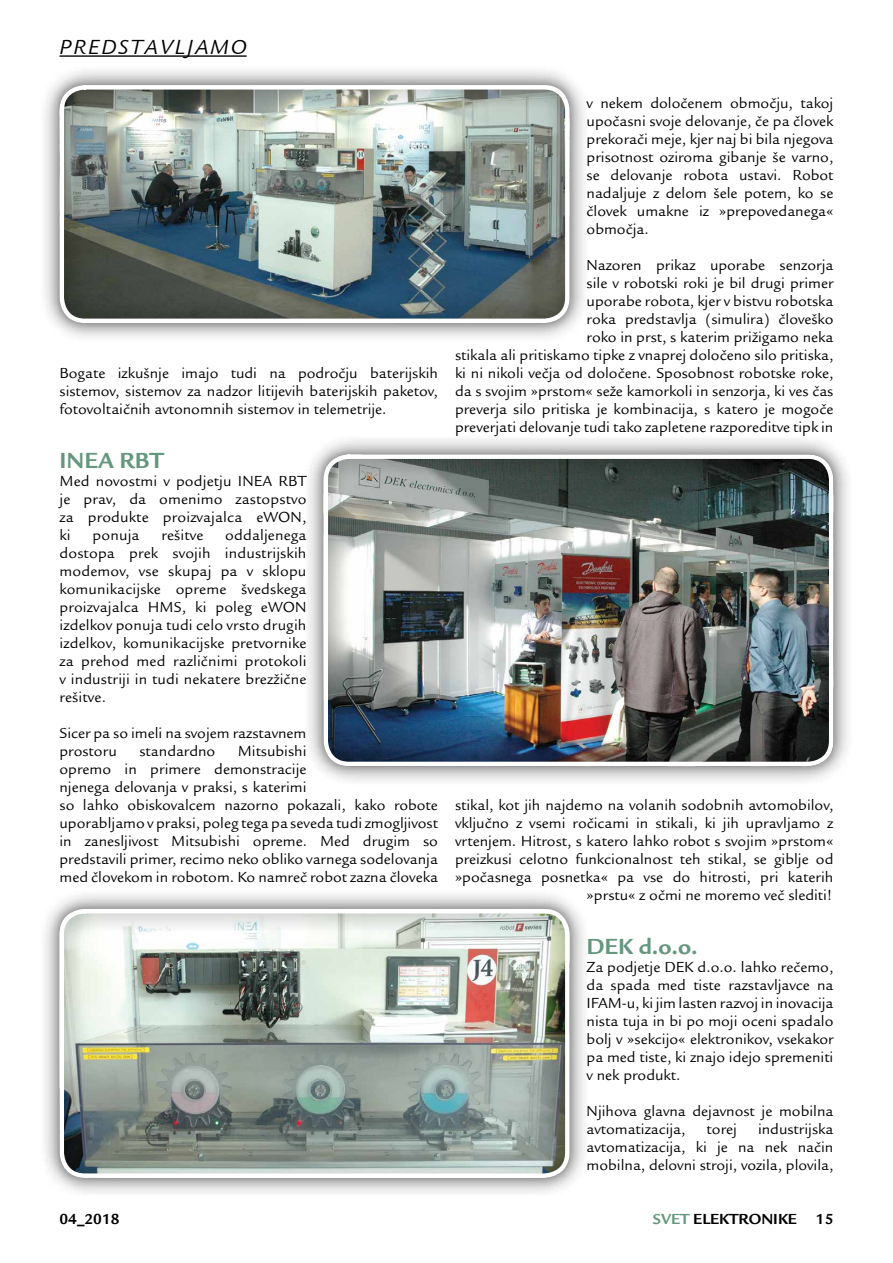
<style>
.page{position:relative;width:893px;height:1263px;background:#fff}
.page>*{position:absolute;margin:0;border:0;box-sizing:border-box;transform-origin:0 0}
.t1{font:700 22.5px "Legacy San Itc T";color:#64977e}
.t2{font:italic 21px "Legacy San Itc T";letter-spacing:.1em;color:#000}
.t3{font:15px/18px "Legacy San Itc T";color:#000;text-align:justify}
.t4{font:700 15px "Legacy San Itc T";color:#000}
.s1{color:#64977e}
</style>
<div class="page">
<hr style="left:60px;top:55px;width:187px;height:2px;background:#000">
<div style="left:40px;top:66px;width:549px;height:277px;background:#000;opacity:.75"></div>
<div style="left:60px;top:85px;width:510px;height:238px;border:4px solid #fff;border-radius:23px"></div>
<div style="left:40px;top:889px;width:549px;height:309px;background:#000;opacity:.75"></div>
<div style="left:60px;top:909px;width:510px;height:269px;border:4px solid #fff;border-radius:23px"></div>
<div style="left:304px;top:435px;width:549px;height:351px;background:#000;opacity:.75"></div>
<div style="left:323px;top:454px;width:510px;height:312px;border:4px solid #fff;border-radius:23px"></div>
<h2 class="t2" style="left:60px;top:35px;width:130px">predsta vljam</h2>
<h2 class="t2" style="left:231px;top:35px;width:17px">o</h2>
<p class="t3" style="left:60px;top:364px;width:380px">Bogate izkušnje imajo tudi na področju baterijskih sistemov, sistemov za nadzor litijevih baterijskih paketov, fotovoltaičnih avtonomnih sistemov in telemetrije.</p>
<h1 class="t1" style="left:60px;top:447px;width:106px">INEA RBT</h1>
<p class="t3" style="left:60px;top:472px;width:248px">Med novostmi v podjetju INEA RBT je prav, da omenimo zastopstvo za produkte proizvajalca eWON, ki</p>
<p class="t3" style="left:60px;top:526px;width:248px;text-indent:166px">oddaljenega dostopa prek svojih industrijskih modemov, vse skupaj pa v sklopu komunikacijske opreme švedskega proizvajalca HMS, ki poleg eWON izdelkov ponuja tudi celo vrsto drugih izdelkov, komunikacijske pretvornike za prehod med različnimi protokoli v industriji in tudi nekatere brezžične rešitve.</p>
<p class="t3" style="left:60px;top:724px;width:248px">Sicer pa so imeli na svojem razstavnem prostoru</p>
<p class="t3" style="left:93px;top:526px;width:48px">ponuja</p>
<p class="t3" style="left:161px;top:526px;width:43px">rešitve</p>
<p class="t3" style="left:60px;top:742px;width:380px;text-align:left;text-indent:178px">Mitsubishi<br>opremo in primere demonstracije<br>njenega delovanja v praksi, s katerimi<br>so lahko obiskovalcem nazorno pokazali, kako robote uporabljamo v praksi, poleg tega pa seveda tudi zmogljivost in zanesljivost Mitsubishi opreme. Med drugim so predstavili primer, recimo neko obliko varnega sodelovanja med človekom in robotom. Ko namreč robot zazna človeka</p>
<p class="t3" style="left:139px;top:742px;width:78px">standardno</p>
<p class="t3" style="left:587px;top:94px;width:248px">v nekem določenem območju, takoj upočasni svoje delovanje, če pa človek prekorači meje, kjer naj bi bila njegova prisotnost oziroma gibanje še varno, se delovanje robota ustavi. Robot nadaljuje z delom šele potem, ko se človek umakne iz »prepovedanega« območja.</p>
<p class="t3" style="left:455px;top:256px;width:380px;text-align:right">Nazoren prikaz uporabe senzorja<br>sile v robotski roki je bil drugi primer<br>uporabe robota, kjer v bistvu robotska<br>roka predstavlja (simulira) človeško<br>roko in prst, s katerim prižigamo neka<br>stikala ali pritiskamo tipke z vnaprej določeno silo pritiska, ki ni nikoli večja od določene. Sposobnost robotske roke, da s svojim »prstom« seže kamorkoli in senzorja, ki ves čas preverja silo pritiska je kombinacija, s katero je mogoče preverjati delovanje tudi tako zapletene razporeditve tipk in</p>
<p class="t3" style="left:455px;top:796px;width:380px;text-align:right">stikal, kot jih najdemo na volanih sodobnih avtomobilov, vključno z vsemi ročicami in stikali, ki jih upravljamo z vrtenjem. Hitrost, s katero lahko robot s svojim »prstom« preizkusi celotno funkcionalnost teh stikal, se giblje od »počasnega posnetka« pa vse do hitrosti, pri katerih »prstu« z očmi ne moremo več slediti!</p>
<h1 class="t1" style="left:587px;top:933px;width:113px">DEK d.o.o.</h1>
<p class="t3" style="left:587px;top:958px;width:248px">Za podjetje DEK d.o.o. lahko rečemo, da spada med tiste razstavljavce na IFAM-u, ki jim lasten razvoj in inovacija nista tuja in bi po moji oceni spadalo bolj v »sekcijo« elektronikov, vsekakor pa med tiste, ki znajo idejo spremeniti v nek produkt.</p>
<p class="t3" style="left:587px;top:1102px;width:248px">Njihova glavna dejavnost je mobilna avtomatizacija,</p>
<p class="t3" style="left:587px;top:1120px;width:248px;text-indent:171px">industrijska avtomatizacija, ki je na nek način mobilna, delovni stroji, vozila, plovila,</p>
<p class="t3" style="left:707px;top:1120px;width:32px">torej</p>
<p class="t4" style="left:60px;top:1210px;width:62px">04_2018</p>
<p class="t4" style="left:653px;top:1210px;width:145px"><span class="s1">SVET</span> ELEKTRONIKE</p>
<p class="t4" style="left:816px;top:1210px;width:19px">15</p>
</div>
